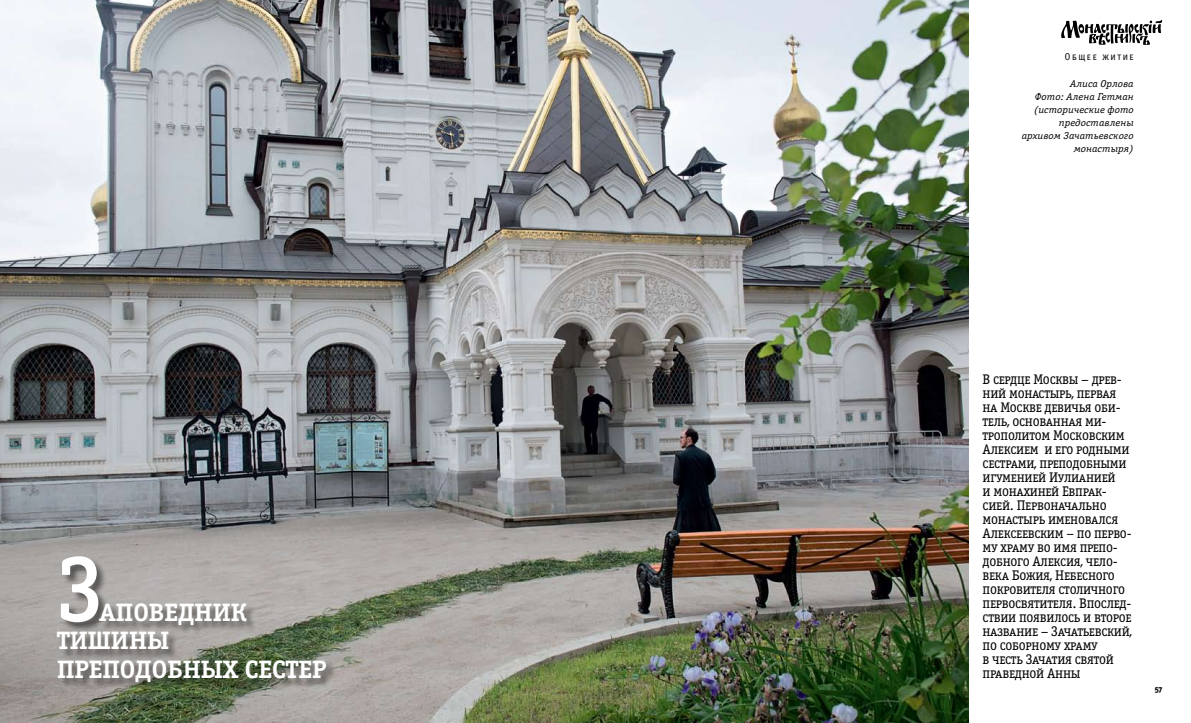
<style>
.page{position:relative;width:1191px;height:723px;background:#fff}
.page>*{position:absolute;margin:0;border:0;box-sizing:border-box;transform-origin:0 0}
.t1{font:92px "Officina Serif Medium SCC";color:#fff}
.t2{font:32px/28.4px "Officina Serif Medium SCC";letter-spacing:-.02em;color:#fff}
.t3{font:14px/14px "Officina Serif Book SCC";letter-spacing:-.02em;color:#000}
.t4{font:italic 10px/13px "Officina Serif Book OSC";color:#000;text-align:right;scale:1.1 1}
.t5{font:10px "Officina Sans Book SCC";letter-spacing:.16em;color:#000}
.t6{font:8px "Officina Sans Extra Bold SCC";color:#000}
</style>
<div class="page">
<svg style="left:1061px;top:20px;width:101px;height:25px"></svg>
<img style="left:0;top:0;width:969px;height:723px">
<div style="left:57px;top:557px;width:327px;height:166px;background:#000;opacity:.5"></div>
<h1 class="t1" style="left:57px;top:537px;width:48px">З</h1>
<h2 class="t2" style="left:57px;top:596px;width:271px;text-indent:43px">аповедник тишины преподобных сестер</h2>
<p class="t5" style="left:1064px;top:51px;width:70px">Общее житие</p>
<p class="t4" style="left:1021px;top:77px;width:103px">Алиса Орлова<br>Фото: Алена Гетман (исторические фото предоставлены архивом Зачатьевского монастыря)</p>
<p class="t3" style="left:982px;top:372px;width:151px">В сердце Москвы – древ&shy;ний монастырь, первая на Москве девичья оби&shy;тель, основанная ми&shy;трополитом Московским<br>Алексием и его родными сестрами, преподобными игуменией Иулианией<br>и монахиней Евпрак&shy;сией. Первоначально монастырь именовался<br>Алексеевским – по перво&shy;му храму во имя препо&shy;добного Алексия, чело&shy;века Божия, Небесного покровителя столичного первосвятителя. Впослед&shy;ствии появилось и второе название – Зачатьевский, по соборному храму<br>в честь Зачатия святой праведной Анны</p>
<p class="t6" style="left:1154px;top:684px;width:9px">57</p>
</div>
